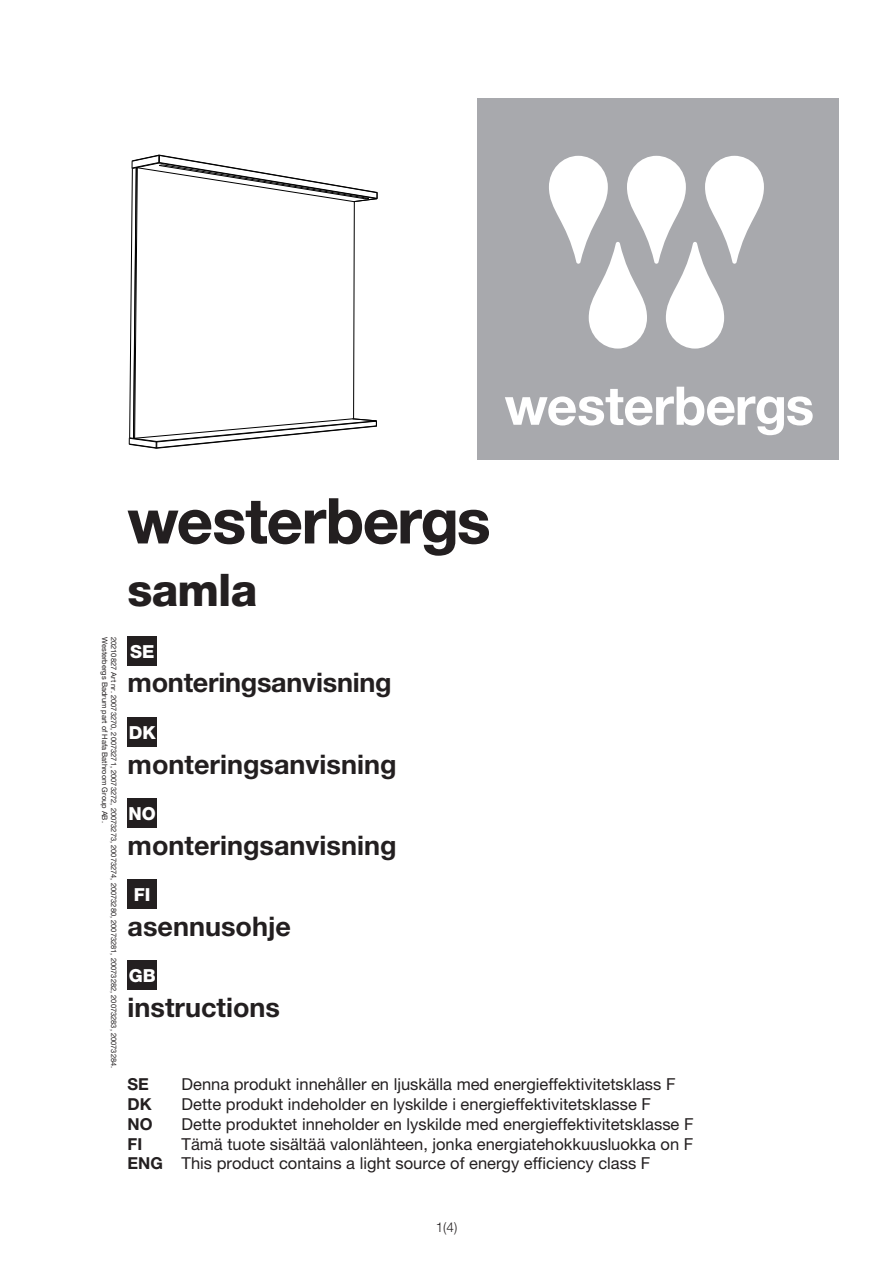
<style>
.page{position:relative;width:893px;height:1263px;background:#fff}
.page>*{position:absolute;margin:0;border:0;box-sizing:border-box;transform-origin:0 0}
.t1{font:800 45px "Helvetica Neue";letter-spacing:-.02em;color:#231f20}
.t2{font:700 27px "Helvetica Neue";color:#231f20}
.t3{font:800 18px "Helvetica Neue";color:#fff}
.Helvetica_neue_18pt{font:16.5px "Helvetica Neue";color:#231f20}
.Helvetica_neue_18pt-2{font:700 16.5px "Helvetica Neue";color:#231f20}
.t4{font:300 13.5px "Helvetica Neue";color:#231f20}
.t5{font:7.5px "Helvetica Neue";color:#231f20}
.s1{font-weight:700}
</style>
<div class="page">
<div style="left:477px;top:98px;width:362px;height:362px;background:#a8a9ad"></div>
<svg style="left:505px;top:387px;width:308px;height:48px"></svg>
<svg style="left:549px;top:156px;width:215px;height:193px"></svg>
<svg style="left:128px;top:498px;width:361px;height:58px"></svg>
<div style="left:128px;top:636px;width:29px;height:29px;background:#231f20"></div>
<div style="left:128px;top:717px;width:29px;height:29px;background:#231f20"></div>
<div style="left:128px;top:798px;width:29px;height:29px;background:#231f20"></div>
<div style="left:128px;top:879px;width:29px;height:29px;background:#231f20"></div>
<div style="left:128px;top:960px;width:29px;height:29px;background:#231f20"></div>
<svg style="left:128px;top:154px;width:250px;height:295px"></svg>
<p class="t5" style="left:109px;top:637px;width:187px;rotate:90deg">Westerbergs Badrum part of Hafa Bathroom Group AB.</p>
<p class="t5" style="left:118px;top:637px;width:433px;rotate:90deg">20210827 Art nr. 20073270, 20073271, 20073272, 20073273, 20073274, 20073280, 20073281, 20073282, 20073283, 20073284.</p>
<p class="t1" style="left:128px;top:563px;width:131px">samla</p>
<p class="t3" style="left:130px;top:640px;width:26px">SE</p>
<p class="t2" style="left:128px;top:666px;width:266px">monteringsanvisning</p>
<p class="t3" style="left:129px;top:721px;width:29px">DK</p>
<p class="t2" style="left:128px;top:747px;width:270px">monteringsanvisning</p>
<p class="t3" style="left:129px;top:802px;width:29px">NO</p>
<p class="t2" style="left:128px;top:828px;width:270px">monteringsanvisning</p>
<p class="t3" style="left:134px;top:883px;width:18px">FI</p>
<p class="t2" style="left:128px;top:909px;width:165px">asennusohje</p>
<p class="t3" style="left:129px;top:964px;width:28px">GB</p>
<p class="t2" style="left:128px;top:990px;width:154px">instructions</p>
<p class="Helvetica_neue_18pt-2" style="left:128px;top:1074px;width:23px">SE</p>
<p class="Helvetica_neue_18pt" style="left:182px;top:1074px;width:495px">Denna produkt innehåller en ljuskälla med energieffektivitetsklass F</p>
<p class="Helvetica_neue_18pt-2" style="left:128px;top:1094px;width:26px">DK</p>
<p class="Helvetica_neue_18pt" style="left:182px;top:1094px;width:471px">Dette produkt indeholder en lyskilde i energieffektivitetsklasse F</p>
<p class="Helvetica_neue_18pt-2" style="left:128px;top:1114px;width:27px">NO</p>
<p class="Helvetica_neue_18pt" style="left:182px;top:1114px;width:513px">Dette produktet inneholder en lyskilde med energieffektivitetsklasse F</p>
<p class="Helvetica_neue_18pt-2" style="left:128px;top:1133px;width:16px">FI</p>
<p class="Helvetica_neue_18pt" style="left:182px;top:1134px;width:513px">Tämä tuote sisältää valonlähteen, jonka energiatehokkuusluokka on F</p>
<p class="Helvetica_neue_18pt" style="left:128px;top:1154px;width:524px"><span class="s1">ENG</span> This product contains a light source of energy efficiency class F</p>
<p class="t4" style="left:436px;top:1219px;width:23px">1(4)</p>
</div>
